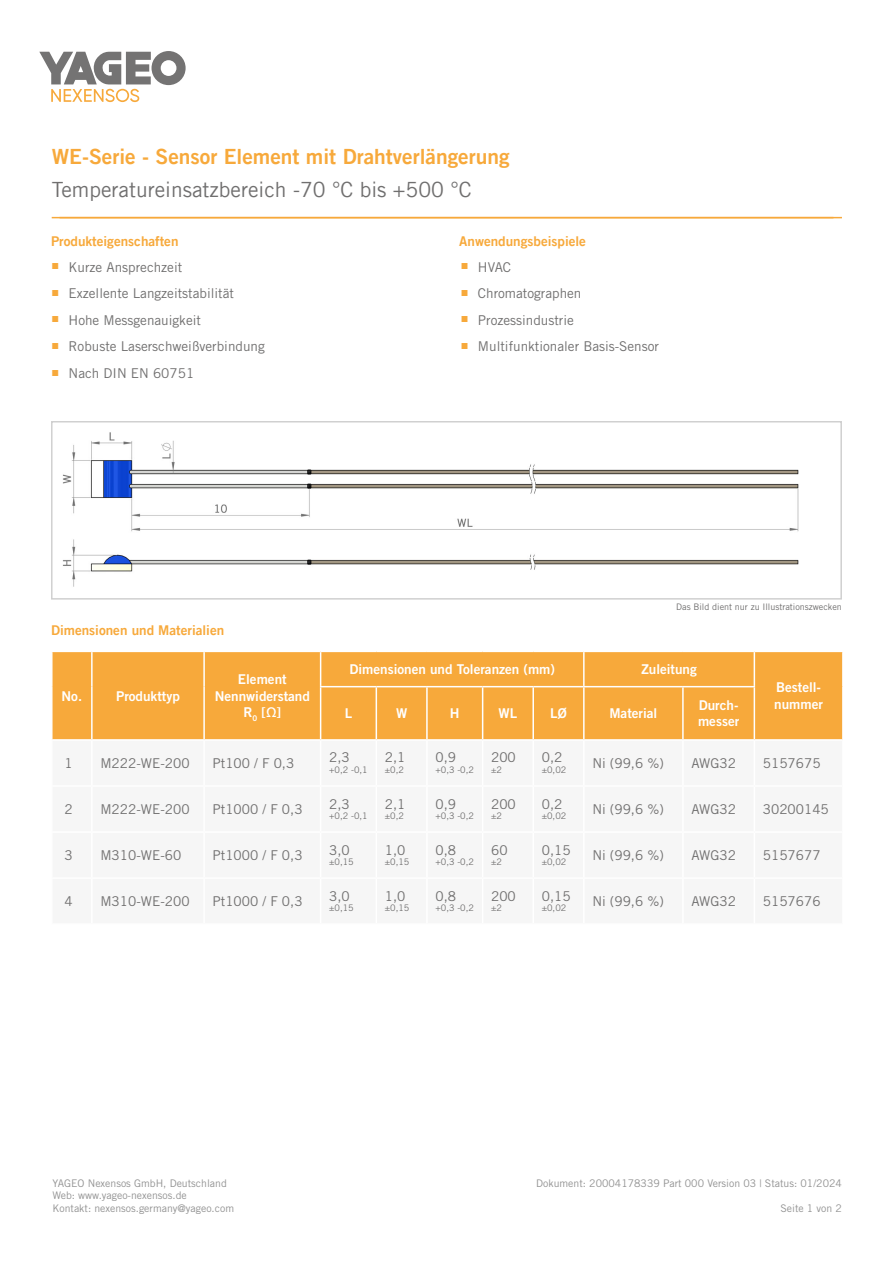
<style>
.page{position:relative;width:893px;height:1263px;background:#fff}
.page>*{position:absolute;margin:0;border:0;box-sizing:border-box;transform-origin:0 0}
.t1{font:21px "Trade Gothic LT Bold Two";color:#f7a93b}
.t2{font:21px "Trade Gothic LT";color:#706f6f}
.t3{font:13.5px "Trade Gothic LT Std";color:#706f6f}
.t4{font:13.5px/16.2px "Trade Gothic LT Std Bd 2";color:#fff}
.t5{font:13.5px "Trade Gothic LT Bold Two";color:#f7a93b}
.t6{font:10.5px/12.6px "Trade Gothic LT Std";color:#929292}
.t7{font:9px "Trade Gothic LT Std";color:#706f6f}
</style>
<div class="page">
<svg style="left:39px;top:51px;width:147px;height:51px"></svg>
<hr style="left:52px;top:217px;width:790px;height:1px;background:#f7a93b">
<div style="left:53px;top:652px;width:789px;height:87px;background:#f7a93b"></div>
<hr style="left:682px;top:687px;width:2px;height:52px;background:#fff">
<hr style="left:91px;top:652px;width:2px;height:35px;background:#fff">
<hr style="left:203px;top:652px;width:2px;height:35px;background:#fff">
<hr style="left:583px;top:652px;width:2px;height:34px;background:#fff">
<hr style="left:91px;top:687px;width:2px;height:52px;background:#fff">
<hr style="left:203px;top:687px;width:2px;height:52px;background:#fff">
<hr style="left:320px;top:652px;width:1px;height:34px;background:#fff">
<hr style="left:584px;top:686px;width:99px;height:1px;background:#fff">
<hr style="left:683px;top:686px;width:72px;height:1px;background:#fff">
<hr style="left:320px;top:686px;width:56px;height:1px;background:#fff">
<hr style="left:320px;top:687px;width:1px;height:52px;background:#fff">
<hr style="left:376px;top:686px;width:51px;height:1px;background:#fff">
<hr style="left:376px;top:687px;width:1px;height:52px;background:#fff">
<hr style="left:427px;top:686px;width:56px;height:1px;background:#fff">
<hr style="left:426px;top:687px;width:2px;height:52px;background:#fff">
<hr style="left:483px;top:686px;width:50px;height:1px;background:#fff">
<hr style="left:482px;top:687px;width:1px;height:52px;background:#fff">
<hr style="left:533px;top:686px;width:51px;height:1px;background:#fff">
<hr style="left:532px;top:687px;width:2px;height:52px;background:#fff">
<hr style="left:583px;top:687px;width:2px;height:52px;background:#fff">
<hr style="left:754px;top:652px;width:1px;height:34px;background:#fff">
<hr style="left:754px;top:687px;width:1px;height:52px;background:#fff">
<img style="left:62px;top:432px;width:737px;height:155px">
<div style="left:51px;top:421px;width:791px;height:179px;border:2px solid #d0d0d0"></div>
<h1 class="t1" style="left:52px;top:143px;width:459px">WE-Serie - Sensor Element mit Drahtverlängerung</h1>
<h1 class="t2" style="left:52px;top:177px;width:421px">Temperatureinsatzbereich -70 °C bis +500 °C</h1>
<p class="t5" style="left:51px;top:233px;width:129px">Produkteigenschaften</p>
<p class="t3" style="left:52px;top:259px;width:132px"><sup>■</sup> Kurze Ansprechzeit</p>
<p class="t3" style="left:52px;top:285px;width:184px"><sup>■</sup> Exzellente Langzeitstabilität</p>
<p class="t3" style="left:52px;top:312px;width:151px"><sup>■</sup> Hohe Messgenauigkeit</p>
<p class="t3" style="left:52px;top:338px;width:215px"><sup>■</sup> Robuste Laserschweißverbindung</p>
<p class="t3" style="left:52px;top:365px;width:144px"><sup>■</sup> Nach DIN EN 60751</p>
<p class="t5" style="left:459px;top:233px;width:128px">Anwendungsbeispiele</p>
<p class="t3" style="left:461px;top:259px;width:52px"><sup>■</sup> HVAC</p>
<p class="t3" style="left:461px;top:285px;width:122px"><sup>■</sup> Chromatographen</p>
<p class="t3" style="left:461px;top:312px;width:114px"><sup>■</sup> Prozessindustrie</p>
<p class="t3" style="left:461px;top:338px;width:200px"><sup>■</sup> Multifunktionaler Basis-Sensor</p>
<p class="t5" style="left:51px;top:622px;width:175px">Dimensionen und Materialien</p>
<p class="t4" style="left:62px;top:687px;width:22px">No.</p>
<p class="t4" style="left:116px;top:687px;width:65px">Produkttyp</p>
<p class="t4" style="left:215px;top:671px;width:97px;text-align:center">Element<br>Nennwiderstand<br>R<sub>0</sub> [Ω]</p>
<p class="t7" style="left:676px;top:601px;width:167px">Das Bild dient nur zu Illustrationszwecken</p>
<p class="t4" style="left:349px;top:661px;width:207px">Dimensionen und Toleranzen (mm)</p>
<p class="t4" style="left:641px;top:661px;width:57px">Zuleitung</p>
<p class="t4" style="left:345px;top:705px;width:9px">L</p>
<p class="t4" style="left:396px;top:705px;width:13px">W</p>
<p class="t4" style="left:450px;top:705px;width:11px">H</p>
<p class="t4" style="left:499px;top:705px;width:20px">WL</p>
<p class="t4" style="left:550px;top:705px;width:18px">LØ</p>
<p class="t4" style="left:609px;top:705px;width:49px">Material</p>
<p class="t4" style="left:698px;top:697px;width:43px">Durch&shy;messer</p>
<p class="t4" style="left:774px;top:679px;width:50px">Bestell&shy;nummer</p>
<p class="t3" style="left:65px;top:755px;width:10px">1</p>
<p class="t3" style="left:100px;top:755px;width:91px">M222-WE-200</p>
<p class="t3" style="left:213px;top:755px;width:83px">Pt100 / F 0,3</p>
<p class="t3" style="left:329px;top:749px;width:22px">2,3</p>
<p class="t7" style="left:329px;top:765px;width:40px">+0,2 -0,1</p>
<p class="t3" style="left:385px;top:749px;width:22px">2,1</p>
<p class="t7" style="left:385px;top:765px;width:21px">±0,2</p>
<p class="t3" style="left:435px;top:749px;width:22px">0,9</p>
<p class="t7" style="left:435px;top:765px;width:40px">+0,3 -0,2</p>
<p class="t3" style="left:491px;top:749px;width:26px">200</p>
<p class="t7" style="left:491px;top:765px;width:12px">±2</p>
<p class="t3" style="left:542px;top:749px;width:22px">0,2</p>
<p class="t7" style="left:542px;top:765px;width:26px">±0,02</p>
<p class="t3" style="left:592px;top:755px;width:73px">Ni (99,6 %)</p>
<p class="t3" style="left:691px;top:755px;width:46px">AWG32</p>
<p class="t3" style="left:763px;top:755px;width:59px">5157675</p>
<p class="t3" style="left:65px;top:801px;width:10px">2</p>
<p class="t3" style="left:100px;top:801px;width:91px">M222-WE-200</p>
<p class="t3" style="left:213px;top:801px;width:91px">Pt1000 / F 0,3</p>
<p class="t3" style="left:329px;top:795px;width:22px">2,3</p>
<p class="t7" style="left:329px;top:811px;width:40px">+0,2 -0,1</p>
<p class="t3" style="left:385px;top:795px;width:22px">2,1</p>
<p class="t7" style="left:385px;top:811px;width:21px">±0,2</p>
<p class="t3" style="left:435px;top:795px;width:22px">0,9</p>
<p class="t7" style="left:435px;top:811px;width:40px">+0,3 -0,2</p>
<p class="t3" style="left:491px;top:795px;width:26px">200</p>
<p class="t7" style="left:491px;top:811px;width:12px">±2</p>
<p class="t3" style="left:542px;top:795px;width:22px">0,2</p>
<p class="t7" style="left:542px;top:811px;width:26px">±0,02</p>
<p class="t3" style="left:592px;top:801px;width:73px">Ni (99,6 %)</p>
<p class="t3" style="left:691px;top:801px;width:46px">AWG32</p>
<p class="t3" style="left:763px;top:801px;width:67px">30200145</p>
<p class="t3" style="left:65px;top:847px;width:10px">3</p>
<p class="t3" style="left:100px;top:847px;width:82px">M310-WE-60</p>
<p class="t3" style="left:213px;top:847px;width:91px">Pt1000 / F 0,3</p>
<p class="t3" style="left:329px;top:842px;width:22px">3,0</p>
<p class="t7" style="left:329px;top:857px;width:26px">±0,15</p>
<p class="t3" style="left:385px;top:842px;width:22px">1,0</p>
<p class="t7" style="left:385px;top:857px;width:26px">±0,15</p>
<p class="t3" style="left:435px;top:842px;width:22px">0,8</p>
<p class="t7" style="left:435px;top:857px;width:40px">+0,3 -0,2</p>
<p class="t3" style="left:491px;top:842px;width:18px">60</p>
<p class="t7" style="left:491px;top:857px;width:12px">±2</p>
<p class="t3" style="left:542px;top:842px;width:30px">0,15</p>
<p class="t7" style="left:542px;top:857px;width:26px">±0,02</p>
<p class="t3" style="left:592px;top:847px;width:73px">Ni (99,6 %)</p>
<p class="t3" style="left:691px;top:847px;width:46px">AWG32</p>
<p class="t3" style="left:763px;top:847px;width:59px">5157677</p>
<p class="t3" style="left:65px;top:893px;width:10px">4</p>
<p class="t3" style="left:100px;top:893px;width:91px">M310-WE-200</p>
<p class="t3" style="left:213px;top:893px;width:91px">Pt1000 / F 0,3</p>
<p class="t3" style="left:329px;top:888px;width:22px">3,0</p>
<p class="t7" style="left:329px;top:903px;width:26px">±0,15</p>
<p class="t3" style="left:385px;top:888px;width:22px">1,0</p>
<p class="t7" style="left:385px;top:903px;width:26px">±0,15</p>
<p class="t3" style="left:435px;top:888px;width:22px">0,8</p>
<p class="t7" style="left:435px;top:903px;width:40px">+0,3 -0,2</p>
<p class="t3" style="left:491px;top:888px;width:26px">200</p>
<p class="t7" style="left:491px;top:903px;width:12px">±2</p>
<p class="t3" style="left:542px;top:888px;width:30px">0,15</p>
<p class="t7" style="left:542px;top:903px;width:26px">±0,02</p>
<p class="t3" style="left:592px;top:893px;width:73px">Ni (99,6 %)</p>
<p class="t3" style="left:691px;top:893px;width:46px">AWG32</p>
<p class="t3" style="left:763px;top:893px;width:59px">5157676</p>
<p class="t6" style="left:52px;top:1176px;width:176px">YAGEO Nexensos GmbH, Deutschland</p>
<p class="t6" style="left:536px;top:1176px;width:307px">Dokument: 20004178339 Part 000 Version 03 | Status: 01/2024</p>
<p class="t6" style="left:52px;top:1189px;width:183px">Web: www.yageo-nexensos.de<br>Kontakt: nexensos.germany@yageo.com</p>
<p class="t6" style="left:780px;top:1202px;width:63px">Seite 1 von 2</p>
</div>
